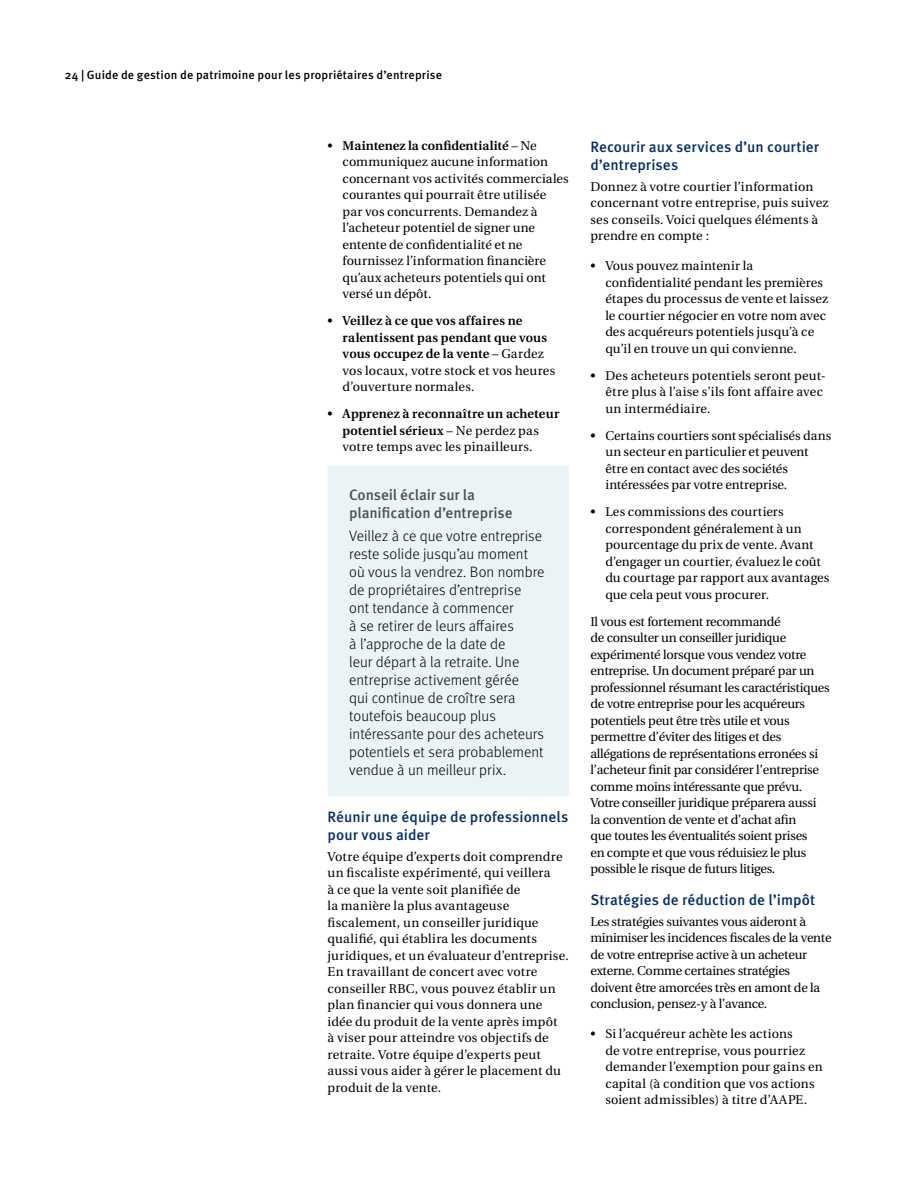
<style>
.page{position:relative;width:918px;height:1188px;background:#fff}
.page>*{position:absolute;margin:0;border:0;box-sizing:border-box;transform-origin:0 0}
.t1{font:300 15px/18px "Meta OT";color:#000}
.t2{font:500 15px/18px "Meta OT";letter-spacing:.005em;color:#002d73}
.t3{font:500 15px/18px "Meta OT";letter-spacing:-.005em;color:#4b4f54}
.t4{font:12.75px/16.5px "Utopia";color:#000}
.t5{font:12.75px/16.5px "Utopia";letter-spacing:-.02em;color:#000}
.t6{font:600 12.75px/16.5px "Utopia";letter-spacing:.015em;color:#000}
.t7{font:500 12px "Meta OT";letter-spacing:.015em;color:#000}
.s1{font-weight:600}
.s2{font-weight:400}
</style>
<div class="page">
<div style="left:328px;top:466px;width:241px;height:330px;background:#eaf3f5"></div>
<p class="t7" style="left:65px;top:68px;width:379px">24 | Guide de gestion de patrimoine pour les propriétaires d’entreprise</p>
<p class="t4" style="left:343px;top:138px;width:228px;text-indent:-15px">• <span class="s1">Maintenez la confidentialité</span> – Ne communiquez aucune information concernant vos activités commerciales courantes qui pourrait être utilisée par vos concurrents. Demandez à l’acheteur potentiel de signer une entente de confidentialité et ne fournissez l’information financière qu’aux acheteurs potentiels qui ont versé un dépôt.</p>
<p class="t6" style="left:343px;top:313px;width:214px;text-indent:-15px"><span class="s2">•</span> Veillez à ce que vos affaires ne ralentissent pas pendant que vous vous occupez de la vente <span class="s2">– Gardez vos locaux, votre stock et vos heures d’ouverture normales.</span></p>
<p class="t6" style="left:343px;top:406px;width:218px;text-indent:-15px"><span class="s2">•</span> Apprenez à reconnaître un acheteur potentiel sérieux <span class="s2">– Ne perdez pas votre temps avec les pinailleurs.</span></p>
<p class="t3" style="left:349px;top:486px;width:165px">Conseil éclair sur la planification d’entreprise</p>
<p class="t1" style="left:349px;top:527px;width:197px">Veillez à ce que votre entreprise reste solide jusqu’au moment où vous la vendrez. Bon nombre de propriétaires d’entreprise ont tendance à commencer<br>à se retirer de leurs affaires<br>à l’approche de la date de<br>leur départ à la retraite. Une entreprise activement gérée<br>qui continue de croître sera toutefois beaucoup plus intéressante pour des acheteurs potentiels et sera probablement vendue à un meilleur prix.</p>
<p class="t2" style="left:328px;top:808px;width:242px">Réunir une équipe de professionnels pour vous aider</p>
<p class="t4" style="left:328px;top:849px;width:243px">Votre équipe d’experts doit comprendre un fiscaliste expérimenté, qui veillera<br>à ce que la vente soit planifiée de<br>la manière la plus avantageuse fiscalement, un conseiller juridique qualifié, qui établira les documents juridiques, et un évaluateur d’entreprise.<br>En travaillant de concert avec votre conseiller RBC, vous pouvez établir un plan financier qui vous donnera une idée du produit de la vente après impôt<br>à viser pour atteindre vos objectifs de retraite. Votre équipe d’experts peut aussi vous aider à gérer le placement du produit de la vente.</p>
<p class="t2" style="left:590px;top:138px;width:230px">Recourir aux services d’un courtier d’entreprises</p>
<p class="t4" style="left:590px;top:178px;width:240px">Donnez à votre courtier l’information concernant votre entreprise, puis suivez ses conseils. Voici quelques éléments à prendre en compte :</p>
<p class="t4" style="left:605px;top:258px;width:225px;text-indent:-15px">• Vous pouvez maintenir la confidentialité pendant les premières étapes du processus de vente et laissez le courtier négocier en votre nom avec des acquéreurs potentiels jusqu’à ce qu’il en trouve un qui convienne.</p>
<p class="t4" style="left:605px;top:367px;width:222px;text-indent:-15px">• Des acheteurs potentiels seront peut&shy;être plus à l’aise s’ils font affaire avec un intermédiaire.</p>
<p class="t4" style="left:605px;top:427px;width:227px;text-indent:-15px">• Certains courtiers sont spécialisés dans un secteur en particulier et peuvent être en contact avec des sociétés intéressées par votre entreprise.</p>
<p class="t4" style="left:605px;top:504px;width:226px;text-indent:-15px">• Les commissions des courtiers correspondent généralement à un pourcentage du prix de vente. Avant d’engager un courtier, évaluez le coût du courtage par rapport aux avantages que cela peut vous procurer.</p>
<p class="t5" style="left:590px;top:613px;width:241px">Il vous est fortement recommandé<br>de consulter un conseiller juridique expérimenté lorsque vous vendez votre entreprise. Un document préparé par un professionnel résumant les caractéristiques de votre entreprise pour les acquéreurs potentiels peut être très utile et vous permettre d’éviter des litiges et des allégations de représentations erronées si l’acheteur finit par considérer l’entreprise comme moins intéressante que prévu.<br>Votre conseiller juridique préparera aussi<br>la convention de vente et d’achat afin<br>que toutes les éventualités soient prises<br>en compte et que vous réduisiez le plus possible le risque de futurs litiges.</p>
<p class="t2" style="left:590px;top:891px;width:226px">Stratégies de réduction de l’impôt</p>
<p class="t5" style="left:590px;top:913px;width:243px">Les stratégies suivantes vous aideront à minimiser les incidences fiscales de la vente de votre entreprise active à un acheteur externe. Comme certaines stratégies doivent être amorcées très en amont de la conclusion, pensez-y à l’avance.</p>
<p class="t4" style="left:605px;top:1026px;width:219px;text-indent:-15px">• Si l’acquéreur achète les actions<br>de votre entreprise, vous pourriez demander l’exemption pour gains en capital (à condition que vos actions soient admissibles) à titre d’AAPE.</p>
</div>
